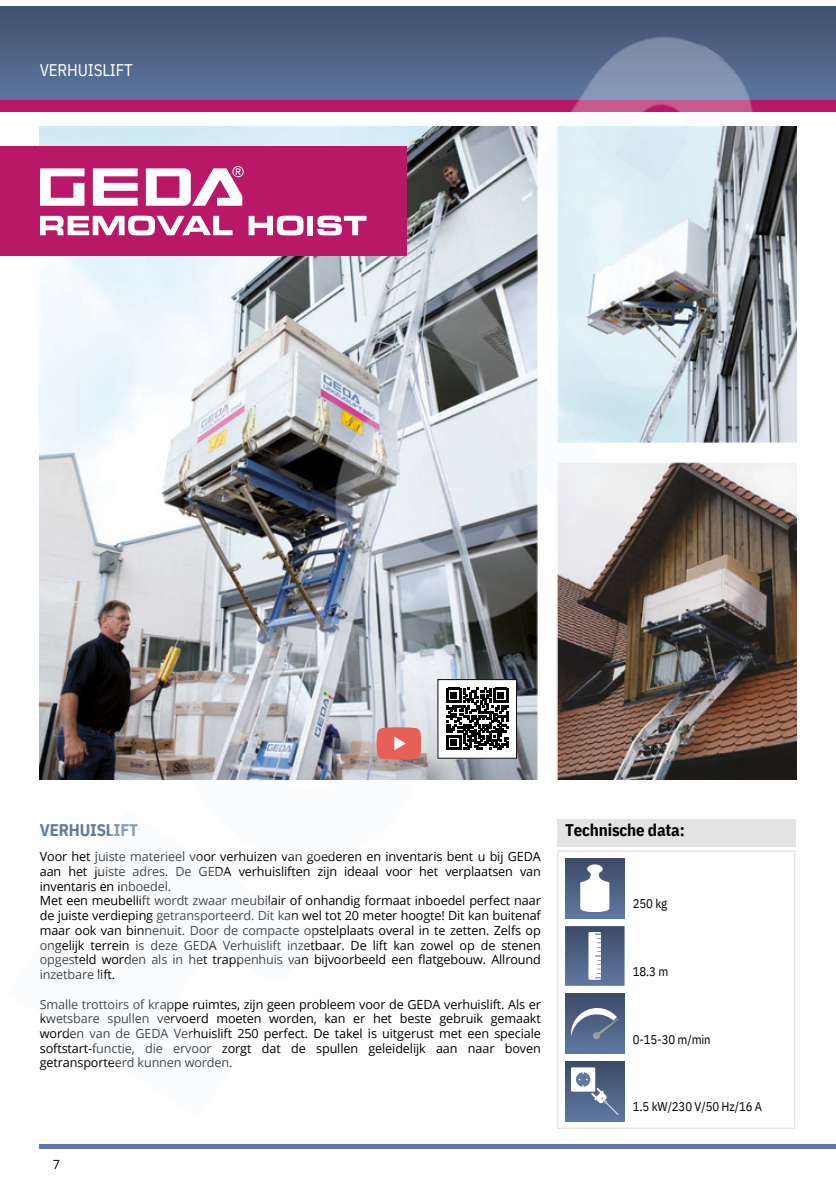
<style>
.page{position:relative;width:836px;height:1196px;background:#fff}
.page>*{position:absolute;margin:0;border:0;box-sizing:border-box;transform-origin:0 0}
.t1{font:700 16.8px "IBM Plex Sans Cond";letter-spacing:-.01em;color:#000}
.t2{font:16.8px "IBM Plex Sans Cond";letter-spacing:-.01em;color:#fff}
.t3{font:700 16.8px "IBM Plex Sans Cond";letter-spacing:-.01em;color:#5f78a3}
.t4{font:12.6px/14.8px "Open Sans";letter-spacing:-.01em;color:#000}
.t5{font:12.6px "IBM Plex Sans Cond";letter-spacing:-.01em;color:#000}
</style>
<div class="page">
<hr style="left:40px;top:1144px;width:795px;height:4px;background:#5f78a3">
<div style="left:565px;top:1061px;width:59px;height:60px;background:#5e77a1"></div>
<img style="left:0;top:6px;width:835px;height:1113px">
<h1 class="t2" style="left:40px;top:58px;width:95px">VERHUISLIFT</h1>
<h1 class="t3" style="left:40px;top:819px;width:100px">VERHUISLIFT</h1>
<h1 class="t1" style="left:565px;top:819px;width:121px">Technische data:</h1>
<p class="t4" style="left:40px;top:849px;width:502px">Voor het juiste materieel voor verhuizen van goederen en inventaris bent u bij GEDA aan het juiste adres. De GEDA verhuisliften zijn ideaal voor het verplaatsen van inventaris en inboedel.<br>Met een meubellift wordt zwaar meubilair of onhandig formaat inboedel perfect naar de juiste verdieping getransporteerd. Dit kan wel tot 20 meter hoogte! Dit kan buitenaf maar ook van binnenuit. Door de compacte opstelplaats overal in te zetten. Zelfs op ongelijk terrein is deze GEDA Verhuislift inzetbaar. De lift kan zowel op de stenen opgesteld worden als in het trappenhuis van bijvoorbeeld een flatgebouw. Allround inzetbare lift.</p>
<p class="t4" style="left:40px;top:996px;width:502px;text-align:justify">Smalle trottoirs of krappe ruimtes, zijn geen probleem voor de GEDA verhuislift. Als er kwetsbare spullen vervoerd moeten worden, kan er het beste gebruik gemaakt worden van de GEDA Verhuislift 250 perfect. De takel is uitgerust met een speciale softstart-functie, die ervoor zorgt dat de spullen geleidelijk aan naar boven getransporteerd kunnen worden.</p>
<p class="t4" style="left:53px;top:1156px;width:9px">7</p>
<p class="t5" style="left:632px;top:895px;width:36px">250 kg</p>
<p class="t5" style="left:632px;top:963px;width:37px">18.3 m</p>
<p class="t5" style="left:632px;top:1030px;width:79px">0-15-30 m/min</p>
<p class="t5" style="left:632px;top:1098px;width:131px">1.5 kW/230 V/50 Hz/16 A</p>
</div>
